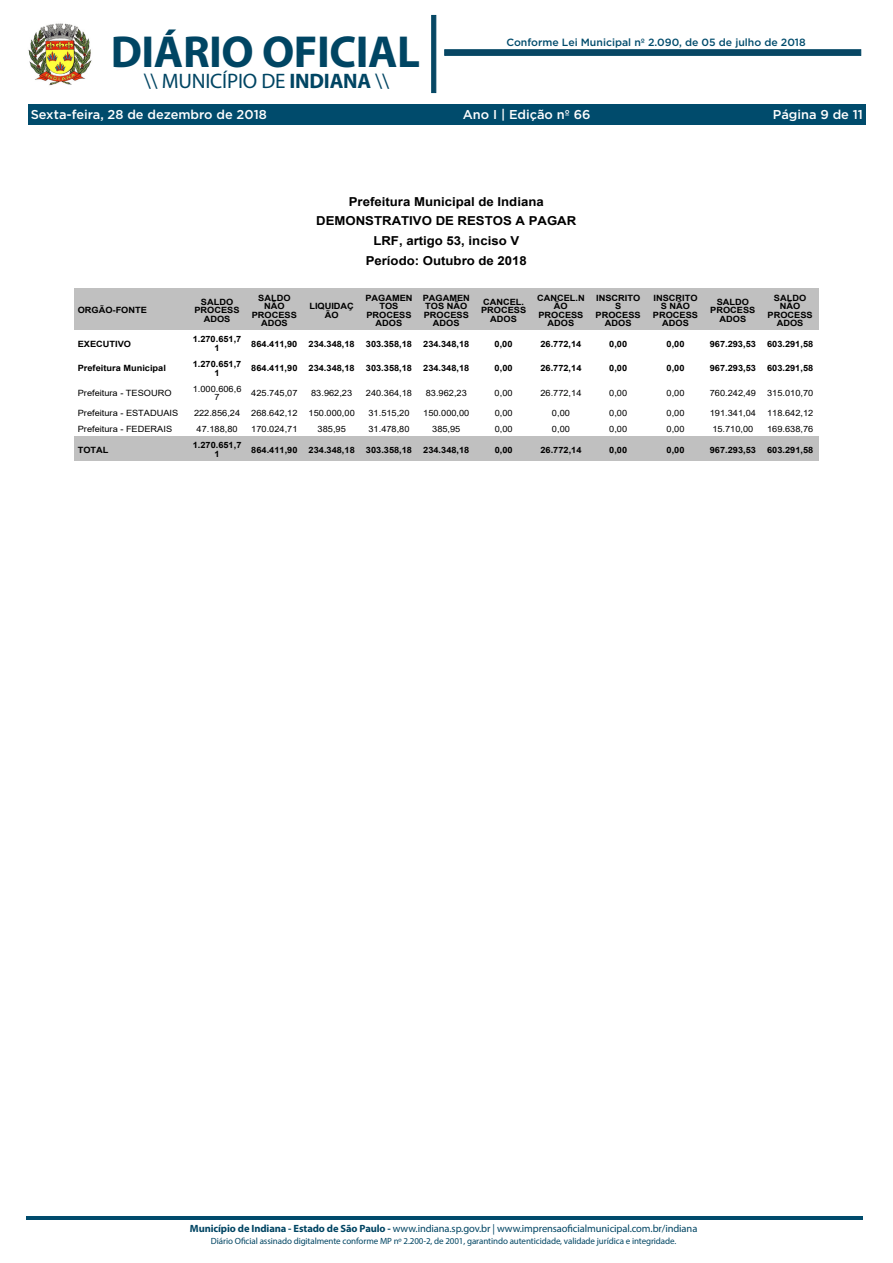
<style>
.page{position:relative;width:893px;height:1263px;background:#fff}
.page>*{position:absolute;margin:0;border:0;box-sizing:border-box;transform-origin:0 0}
.t1{font:700 45px "Myriad Pro";letter-spacing:-.01em;color:#004563}
.t2{font:21px "Myriad Pro";letter-spacing:-.01em;color:#004563}
.t3{font:500 12.75px "Gotham";color:#fff}
.t4{font:700 12.3px/19.6px "Arial";color:#000;text-align:center;scale:1.07 1}
.t5{font:10.5px "Myriad Pro";letter-spacing:-.01em;color:#004563}
.t6{font:500 10.5px "Gotham";color:#004b6c}
.t7{font:9px "Myriad Pro";letter-spacing:-.01em;color:#004563}
.t8{font:700 8.55px/8.6px "Arial";color:#000;text-align:center;scale:1.07 1}
.t9{font:8.55px/8.6px "Arial";color:#000;text-align:center;scale:1.07 1}
.s1{font-weight:700}
</style>
<div class="page">
<div style="left:28px;top:104px;width:837px;height:21px;background:#004b6c"></div>
<img style="left:28px;top:23px;width:64px;height:63px">
<svg style="left:431px;top:15px;width:5px;height:78px"></svg>
<svg style="left:444px;top:50px;width:417px;height:6px;background:#094965"></svg>
<hr style="left:26px;top:1216px;width:836px;height:3px;background:#004b6c">
<div style="left:74px;top:288px;width:114px;height:42px;background:#c0c0c0"></div>
<div style="left:188px;top:288px;width:58px;height:42px;background:#c0c0c0"></div>
<div style="left:246px;top:288px;width:57px;height:42px;background:#c0c0c0"></div>
<div style="left:303px;top:288px;width:57px;height:42px;background:#c0c0c0"></div>
<div style="left:360px;top:288px;width:58px;height:42px;background:#c0c0c0"></div>
<div style="left:418px;top:288px;width:57px;height:42px;background:#c0c0c0"></div>
<div style="left:475px;top:288px;width:57px;height:42px;background:#c0c0c0"></div>
<div style="left:532px;top:288px;width:58px;height:42px;background:#c0c0c0"></div>
<div style="left:590px;top:288px;width:57px;height:42px;background:#c0c0c0"></div>
<div style="left:647px;top:288px;width:57px;height:42px;background:#c0c0c0"></div>
<div style="left:704px;top:288px;width:57px;height:42px;background:#c0c0c0"></div>
<div style="left:761px;top:288px;width:58px;height:42px;background:#c0c0c0"></div>
<div style="left:74px;top:436px;width:114px;height:25px;background:#c0c0c0"></div>
<div style="left:188px;top:436px;width:58px;height:25px;background:#c0c0c0"></div>
<div style="left:246px;top:436px;width:57px;height:25px;background:#c0c0c0"></div>
<div style="left:303px;top:436px;width:57px;height:25px;background:#c0c0c0"></div>
<div style="left:360px;top:436px;width:58px;height:25px;background:#c0c0c0"></div>
<div style="left:418px;top:436px;width:57px;height:25px;background:#c0c0c0"></div>
<div style="left:475px;top:436px;width:57px;height:25px;background:#c0c0c0"></div>
<div style="left:532px;top:436px;width:58px;height:25px;background:#c0c0c0"></div>
<div style="left:590px;top:436px;width:57px;height:25px;background:#c0c0c0"></div>
<div style="left:647px;top:436px;width:57px;height:25px;background:#c0c0c0"></div>
<div style="left:704px;top:436px;width:57px;height:25px;background:#c0c0c0"></div>
<div style="left:761px;top:436px;width:58px;height:25px;background:#c0c0c0"></div>
<h1 class="t1" style="left:111px;top:23px;width:311px">DIÁRIO OFICIAL</h1>
<h2 class="t2" style="left:144px;top:68px;width:247px">\\ MUNICÍPIO DE <span class="s1">INDIANA</span> \\</h2>
<p class="t6" style="left:506px;top:35px;width:301px">Conforme Lei Municipal nº 2.090, de 05 de julho de 2018</p>
<h3 class="t3" style="left:31px;top:106px;width:238px">Sexta-feira, 28 de dezembro de 2018</h3>
<h3 class="t3" style="left:463px;top:106px;width:129px">Ano I | Edição nº 66</h3>
<h3 class="t3" style="left:773px;top:106px;width:92px">Página 9 de 11</h3>
<p class="t4" style="left:316px;top:192px;width:245px">Prefeitura Municipal de Indiana<br>DEMONSTRATIVO DE RESTOS A PAGAR<br>LRF, artigo 53, inciso V<br>Período: Outubro de 2018</p>
<p class="t8" style="left:78px;top:306px;width:66px">ORGÃO-FONTE</p>
<p class="t8" style="left:194px;top:298px;width:44px">SALDO<br>PROCESS<br>ADOS</p>
<p class="t8" style="left:252px;top:293px;width:44px">SALDO<br>NÃO<br>PROCESS<br>ADOS</p>
<p class="t8" style="left:309px;top:302px;width:43px">LIQUIDAÇ<br>ÃO</p>
<p class="t8" style="left:365px;top:293px;width:46px">PAGAMEN<br>TOS<br>PROCESS<br>ADOS</p>
<p class="t8" style="left:423px;top:293px;width:46px">PAGAMEN<br>TOS NÃO<br>PROCESS<br>ADOS</p>
<p class="t8" style="left:481px;top:298px;width:44px">CANCEL.<br>PROCESS<br>ADOS</p>
<p class="t8" style="left:537px;top:293px;width:46px">CANCEL.N<br>ÃO<br>PROCESS<br>ADOS</p>
<p class="t8" style="left:596px;top:293px;width:44px">INSCRITO<br>S<br>PROCESS<br>ADOS</p>
<p class="t8" style="left:653px;top:293px;width:44px">INSCRITO<br>S NÃO<br>PROCESS<br>ADOS</p>
<p class="t8" style="left:710px;top:298px;width:44px">SALDO<br>PROCESS<br>ADOS</p>
<p class="t8" style="left:768px;top:293px;width:44px">SALDO<br>NÃO<br>PROCESS<br>ADOS</p>
<p class="t8" style="left:78px;top:339px;width:51px">EXECUTIVO</p>
<p class="t8" style="left:193px;top:335px;width:47px">1.270.651,7<br>1</p>
<p class="t8" style="left:251px;top:339px;width:45px">864.411,90</p>
<p class="t8" style="left:309px;top:339px;width:45px">234.348,18</p>
<p class="t8" style="left:366px;top:339px;width:45px">303.358,18</p>
<p class="t8" style="left:423px;top:339px;width:45px">234.348,18</p>
<p class="t8" style="left:495px;top:339px;width:18px">0,00</p>
<p class="t8" style="left:540px;top:339px;width:40px">26.772,14</p>
<p class="t8" style="left:609px;top:339px;width:18px">0,00</p>
<p class="t8" style="left:667px;top:339px;width:18px">0,00</p>
<p class="t8" style="left:710px;top:339px;width:45px">967.293,53</p>
<p class="t8" style="left:767px;top:339px;width:45px">603.291,58</p>
<p class="t8" style="left:78px;top:364px;width:84px">Prefeitura Municipal</p>
<p class="t8" style="left:193px;top:360px;width:47px">1.270.651,7<br>1</p>
<p class="t8" style="left:251px;top:364px;width:45px">864.411,90</p>
<p class="t8" style="left:309px;top:364px;width:45px">234.348,18</p>
<p class="t8" style="left:366px;top:364px;width:45px">303.358,18</p>
<p class="t8" style="left:423px;top:364px;width:45px">234.348,18</p>
<p class="t8" style="left:495px;top:364px;width:18px">0,00</p>
<p class="t8" style="left:540px;top:364px;width:40px">26.772,14</p>
<p class="t8" style="left:609px;top:364px;width:18px">0,00</p>
<p class="t8" style="left:667px;top:364px;width:18px">0,00</p>
<p class="t8" style="left:710px;top:364px;width:45px">967.293,53</p>
<p class="t8" style="left:767px;top:364px;width:45px">603.291,58</p>
<p class="t9" style="left:78px;top:389px;width:89px">Prefeitura - TESOURO</p>
<p class="t9" style="left:193px;top:384px;width:47px">1.000.606,6<br>7</p>
<p class="t9" style="left:251px;top:389px;width:45px">425.745,07</p>
<p class="t9" style="left:311px;top:389px;width:40px">83.962,23</p>
<p class="t9" style="left:366px;top:389px;width:45px">240.364,18</p>
<p class="t9" style="left:426px;top:389px;width:40px">83.962,23</p>
<p class="t9" style="left:495px;top:389px;width:18px">0,00</p>
<p class="t9" style="left:540px;top:389px;width:40px">26.772,14</p>
<p class="t9" style="left:609px;top:389px;width:18px">0,00</p>
<p class="t9" style="left:667px;top:389px;width:18px">0,00</p>
<p class="t9" style="left:710px;top:389px;width:45px">760.242,49</p>
<p class="t9" style="left:767px;top:389px;width:45px">315.010,70</p>
<p class="t9" style="left:78px;top:409px;width:95px">Prefeitura - ESTADUAIS</p>
<p class="t9" style="left:194px;top:409px;width:45px">222.856,24</p>
<p class="t9" style="left:251px;top:409px;width:45px">268.642,12</p>
<p class="t9" style="left:309px;top:409px;width:45px">150.000,00</p>
<p class="t9" style="left:368px;top:409px;width:40px">31.515,20</p>
<p class="t9" style="left:423px;top:409px;width:45px">150.000,00</p>
<p class="t9" style="left:495px;top:409px;width:18px">0,00</p>
<p class="t9" style="left:552px;top:409px;width:18px">0,00</p>
<p class="t9" style="left:609px;top:409px;width:18px">0,00</p>
<p class="t9" style="left:667px;top:409px;width:18px">0,00</p>
<p class="t9" style="left:710px;top:409px;width:45px">191.341,04</p>
<p class="t9" style="left:767px;top:409px;width:45px">118.642,12</p>
<p class="t9" style="left:78px;top:425px;width:90px">Prefeitura - FEDERAIS</p>
<p class="t9" style="left:197px;top:425px;width:40px">47.188,80</p>
<p class="t9" style="left:251px;top:425px;width:45px">170.024,71</p>
<p class="t9" style="left:318px;top:425px;width:28px">385,95</p>
<p class="t9" style="left:368px;top:425px;width:40px">31.478,80</p>
<p class="t9" style="left:432px;top:425px;width:28px">385,95</p>
<p class="t9" style="left:495px;top:425px;width:18px">0,00</p>
<p class="t9" style="left:552px;top:425px;width:18px">0,00</p>
<p class="t9" style="left:609px;top:425px;width:18px">0,00</p>
<p class="t9" style="left:667px;top:425px;width:18px">0,00</p>
<p class="t9" style="left:712px;top:425px;width:40px">15.710,00</p>
<p class="t9" style="left:767px;top:425px;width:45px">169.638,76</p>
<p class="t8" style="left:78px;top:445px;width:30px">TOTAL</p>
<p class="t8" style="left:193px;top:441px;width:47px">1.270.651,7<br>1</p>
<p class="t8" style="left:251px;top:445px;width:45px">864.411,90</p>
<p class="t8" style="left:309px;top:445px;width:45px">234.348,18</p>
<p class="t8" style="left:366px;top:445px;width:45px">303.358,18</p>
<p class="t8" style="left:423px;top:445px;width:45px">234.348,18</p>
<p class="t8" style="left:495px;top:445px;width:18px">0,00</p>
<p class="t8" style="left:540px;top:445px;width:40px">26.772,14</p>
<p class="t8" style="left:609px;top:445px;width:18px">0,00</p>
<p class="t8" style="left:667px;top:445px;width:18px">0,00</p>
<p class="t8" style="left:710px;top:445px;width:45px">967.293,53</p>
<p class="t8" style="left:767px;top:445px;width:45px">603.291,58</p>
<p class="t5" style="left:190px;top:1222px;width:509px"><span class="s1">Município de Indiana - Estado de São Paulo -</span> www.indiana.sp.gov.br | www.imprensaoficialmunicipal.com.br/indiana</p>
<p class="t7" style="left:211px;top:1235px;width:467px">Diário Oficial assinado digitalmente conforme MP nº 2.200-2, de 2001, garantindo autenticidade, validade jurídica e integridade.</p>
</div>
